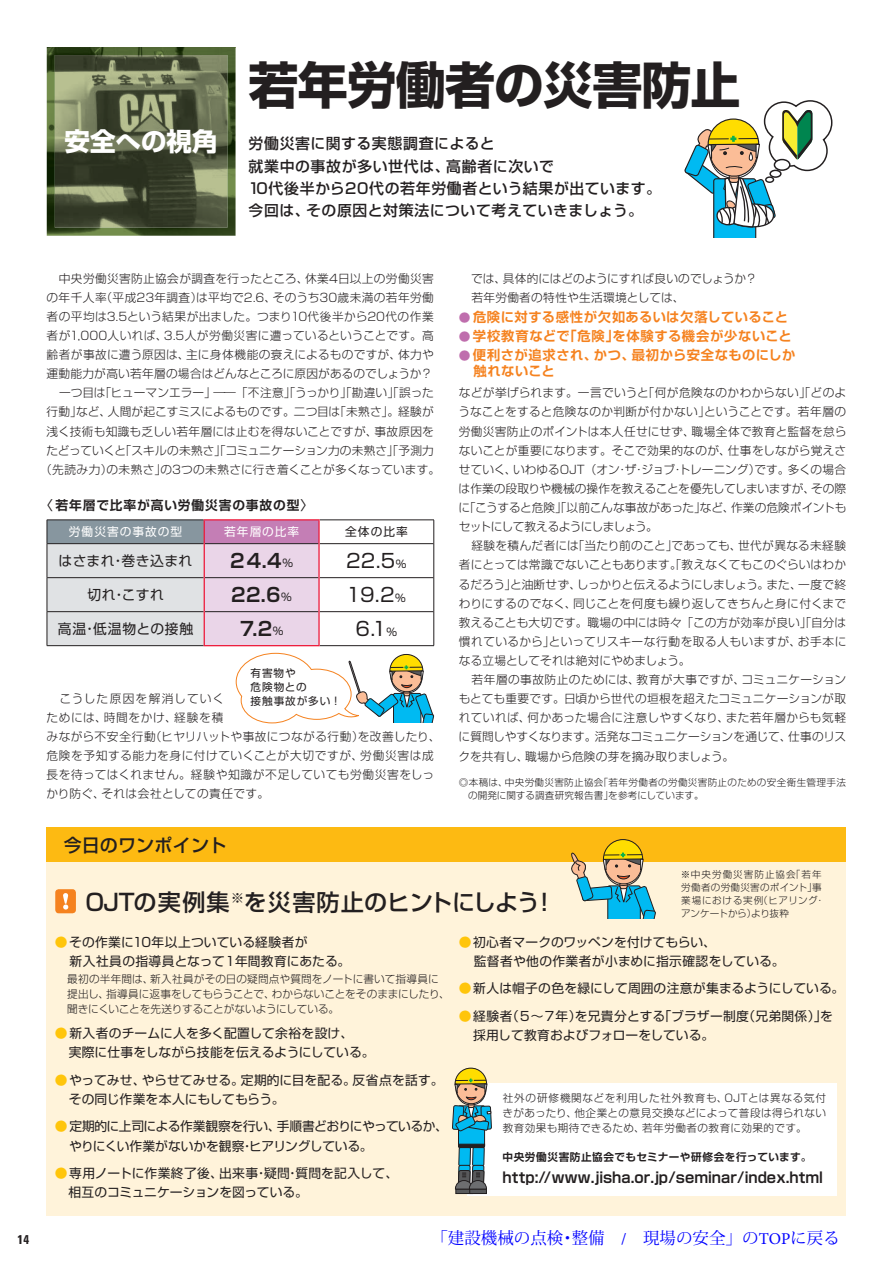
<style>
.page{position:relative;width:893px;height:1263px;background:#fff}
.page>*{position:absolute;margin:0;border:0;box-sizing:border-box;transform-origin:0 0}
.t1{font:49.95px "Shin Go Pro Bold 90 msp RKSJ H";letter-spacing:-.02em;color:#231f20}
.t2{font:25.5px "Shin Go Pro Bold 90 msp RKSJ H";color:#fff}
.t3{font:23.1px "Shin Go Pro Medium 90 msp RKSJ H";letter-spacing:-.005em;color:#231f20}
.t4{font:19.2px "Shin Go Pro De Bold 90 msp RKSJ H";color:#231f20}
.t5{font:19.2px "Shin Go Pro Regular 90 msp RKSJ H";color:#231f20}
.t6{font:18px "Shin Go Pro Medium 90 msp RKSJ H";letter-spacing:.005em;color:#231f20}
.t7{font:16.5px "Koz Min Pr 6 N";color:#00f}
.t8{font:14.85px/22.4px "Shin Go Pro Medium 90 msp RKSJ H";letter-spacing:.04em;color:#231f20}
.t9{font:14.7px "Shin Go Pro De Bold 90 msp RKSJ H";color:#231f20}
.t10{font:13.8px "Shin Go Pro Regular 90 msp RKSJ H";letter-spacing:.035em;color:#231f20}
.t11{font:13.8px "Shin Go Pro Regular 90 msp RKSJ H";letter-spacing:.055em;color:#231f20}
.t12{font:13.35px/15.9px "Shin Go Pro De Bold 90 msp RKSJ H";letter-spacing:.035em;color:#f5821f}
.t13{font:12.75px/19.2px "Shin Go Pro Regular 90 msp RKSJ H";letter-spacing:.005em;color:#231f20}
.t14{font:12.75px/19.2px "Shin Go Pro Regular 90 msp RKSJ H";letter-spacing:-.03em;color:#231f20}
.t15{font:12.75px "Shin Go Pro De Bold 90 msp RKSJ H";letter-spacing:.065em;color:#231f20}
.t16{font:700 condensed 12.75px "Univers";color:#231f20}
.t17{font:11.7px/19px "Shin Go Pro Light 90 msp RKSJ H";letter-spacing:.015em;color:#231f20}
.t18{font:11.7px/19px "Shin Go Pro Light 90 msp RKSJ H";letter-spacing:.045em;color:#231f20}
.t19{font:11.7px "Shin Go Pro Regular 90 msp RKSJ H";letter-spacing:.085em;color:#fff}
.t20{font:11.7px "Shin Go Pro Regular 90 msp RKSJ H";letter-spacing:.09em;color:#231f20}
.t21{font:10.65px/14.9px "Shin Go Pro Light 90 msp RKSJ H";letter-spacing:.01em;color:#231f20}
.t22{font:10.65px "Shin Go Pro De Bold 90 msp RKSJ H";letter-spacing:.045em;color:#231f20}
.t23{font:10.65px/13.8px "Shin Go Pro Regular 90 msp RKSJ H";letter-spacing:.085em;color:#231f20}
.t24{font:9.6px/12.8px "Shin Go Pro Light 90 msp RKSJ H";letter-spacing:.03em;color:#231f20}
.s1{font-family:"Shin Go Pro Regular 90 msp RKSJ H"}
.s2{font-family:"Shin Go Pro Regular 90 msp RKSJ H";font-size:10.65px}
.s3{font-size:10.65px}
.s4{font-size:11.7px;color:#bf6ead}
.s5{color:#ffc50b}
.s6{font-family:"Minion Pro"}
</style>
<div class="page">
<img style="left:47px;top:47px;width:188px;height:189px">
<div style="left:47px;top:862px;width:799px;height:354px;background:#fff3da"></div>
<div style="left:467px;top:1083px;width:370px;height:113px;background:#fff"></div>
<div style="left:47px;top:828px;width:799px;height:34px;background:#fdba12"></div>
<div style="left:55px;top:889px;width:21px;height:24px;background:#f5821f;border-radius:3px"></div>
<svg style="left:63px;top:893px;width:5px;height:17px"></svg>
<div style="left:456px;top:1189px;width:16px;height:5px;background:#58595b"></div>
<div style="left:455px;top:1189px;width:18px;height:5px;border:1px solid #231f20"></div>
<div style="left:470px;top:1189px;width:16px;height:5px;background:#58595b"></div>
<div style="left:469px;top:1189px;width:18px;height:5px;border:1px solid #231f20"></div>
<svg style="left:452px;top:1067px;width:40px;height:123px"></svg>
<svg style="left:433px;top:521px;width:1px;height:22px"></svg>
<hr style="left:433px;top:544px;width:1px;height:34px;background:#231f20">
<hr style="left:433px;top:578px;width:1px;height:34px;background:#231f20">
<hr style="left:433px;top:612px;width:1px;height:33px;background:#231f20">
<hr style="left:320px;top:645px;width:114px;height:1px;background:#231f20">
<hr style="left:320px;top:520px;width:114px;height:1px;background:#231f20">
<hr style="left:320px;top:543px;width:114px;height:1px;background:#231f20">
<hr style="left:320px;top:577px;width:114px;height:1px;background:#231f20">
<hr style="left:320px;top:611px;width:114px;height:1px;background:#231f20">
<hr style="left:204px;top:519px;width:116px;height:2px;background:#ed1a3a">
<svg style="left:47px;top:520px;width:272px;height:126px;background:#d2c7d4"></svg>
<hr style="left:318px;top:521px;width:2px;height:23px;background:#ed1a3a">
<hr style="left:204px;top:544px;width:1px;height:34px;background:#ed1a3a">
<hr style="left:318px;top:544px;width:2px;height:34px;background:#ed1a3a">
<hr style="left:204px;top:578px;width:1px;height:34px;background:#ed1a3a">
<hr style="left:318px;top:578px;width:2px;height:34px;background:#ed1a3a">
<hr style="left:204px;top:612px;width:1px;height:33px;background:#ed1a3a">
<hr style="left:318px;top:612px;width:2px;height:33px;background:#ed1a3a">
<hr style="left:204px;top:645px;width:116px;height:1px;background:#ed1a3a">
<svg style="left:571px;top:839px;width:85px;height:79px"></svg>
<svg style="left:684px;top:100px;width:149px;height:137px"></svg>
<div style="left:765px;top:176px;width:9px;height:7px;border:1px solid #231f20;border-radius:50%"></div>
<svg style="left:236px;top:653px;width:198px;height:70px"></svg>
<h2 class="t2" style="left:65px;top:132px;width:155px">安全への視角</h2>
<h1 class="t1" style="left:248px;top:66px;width:493px">若年労働者の災害防止</h1>
<p class="t8" style="left:248px;top:135px;width:415px">労働災害に関する実態調査によると<br>就業中の事故が多い世代は、高齢者に次いで<br>10代後半から20代の若年労働者という結果が出ています。今回は、その原因と対策法について考えていきましょう。</p>
<p class="t16" style="left:18px;top:1234px;width:13px">14</p>
<p class="t17" style="left:40px;top:270px;width:401px;text-align:center">　中央労働災害防止協会が調査を行ったところ、休業4日以上の労働災害の年千人率（平成23年調査）は平均で2.6、そのうち30歳未満の若年労働者の平均は3.5という結果が出ました。つまり10代後半から20代の作業者が1,000人いれば、3.5人が労働災害に遭っているということです。高齢者が事故に遭う原因は、主に身体機能の衰えによるものですが、体力や運動能力が高い若年層の場合はどんなところに原因があるのでしょうか？　一つ目は「ヒューマンエラー」――「不注意」「うっかり」「勘違い」「誤った行動」など、人間が起こすミスによるものです。二つ目は「未熟さ」。経験が浅く技術も知識も乏しい若年層には止むを得ないことですが、事故原因をたどっていくと「スキルの未熟さ」「コミュニケーション力の未熟さ」「予測力（先読み力）の未熟さ」の3つの未熟さに行き着くことが多くなっています。</p>
<p class="t15" style="left:40px;top:500px;width:274px"><span class="s1">〈</span>若年層で比率が高い労働災害の事故の型<span class="s1">〉</span></p>
<p class="t19" style="left:69px;top:527px;width:115px">労働災害の事故の型</p>
<p class="t19" style="left:224px;top:527px;width:77px">若年層の比率</p>
<p class="t20" style="left:345px;top:527px;width:64px">全体の比率</p>
<p class="t10" style="left:59px;top:556px;width:135px">はさまれ・巻き込まれ</p>
<h3 class="t4" style="left:230px;top:554px;width:64px">2４.4<span class="s2">％</span></h3>
<h3 class="t5" style="left:346px;top:553px;width:62px">22.5<span class="s3">％</span></h3>
<p class="t10" style="left:87px;top:590px;width:78px">切れ・こすれ</p>
<h3 class="t4" style="left:231px;top:588px;width:62px">22.6<span class="s2">％</span></h3>
<h3 class="t5" style="left:346px;top:587px;width:61px">19.2<span class="s3">％</span></h3>
<p class="t11" style="left:58px;top:624px;width:137px">高温・低温物との接触</p>
<h3 class="t4" style="left:240px;top:622px;width:45px">7.2<span class="s2">％</span></h3>
<h3 class="t5" style="left:356px;top:622px;width:43px">6.1<span class="s3">％</span></h3>
<p class="t23" style="left:251px;top:668px;width:92px">有害物や<br>危険物との<br>接触事故が多い！</p>
<p class="t18" style="left:46px;top:690px;width:395px">　こうした原因を解消していく<br>ためには、時間をかけ、経験を積<br>みながら不安全行動（ヒヤリハットや事故につながる行動）を改善したり、危険を予知する能力を身に付けていくことが大切ですが、労働災害は成長を待ってはくれません。経験や知識が不足していても労働災害をしっかり防ぐ、それは会社としての責任です。</p>
<p class="t17" style="left:459px;top:270px;width:300px">　では、具体的にはどのようにすれば良いのでしょうか？　若年労働者の特性や生活環境としては、</p>
<p class="t12" style="left:459px;top:311px;width:331px"><span class="s4">●</span> 危険に対する感性が欠如あるいは欠落していること</p>
<p class="t12" style="left:459px;top:330px;width:334px"><span class="s4">●</span> 学校教育などで「危険」を体験する機会が少ないこと</p>
<p class="t12" style="left:459px;top:349px;width:338px"><span class="s4">●</span> 便利さが追求され、かつ、最初から安全なものにしか　触れないこと</p>
<p class="t17" style="left:458px;top:385px;width:389px">などが挙げられます。一言でいうと「何が危険なのかわからない」「どのようなことをすると危険なのか判断が付かない」ということです。若年層の労働災害防止のポイントは本人任せにせず、職場全体で教育と監督を怠らないことが重要になります。そこで効果的なのが、仕事をしながら覚えさせていく、いわゆるOJT（オン・ザ・ジョブ・トレーニング）です。多くの場合は作業の段取りや機械の操作を教えることを優先してしまいますが、その際に「こうすると危険」「以前こんな事故があった」など、作業の危険ポイントもセットにして教えるようにしましょう。<br>　経験を積んだ者には「当たり前のこと」であっても、世代が異なる未経験者にとっては常識でないこともあります。「教えなくてもこのぐらいはわかるだろう」と油断せず、しっかりと伝えるようにしましょう。また、一度で終わりにするのでなく、同じことを何度も繰り返してきちんと身に付くまで教えることも大切です。職場の中には時々「この方が効率が良い」「自分は慣れているから」といってリスキーな行動を取る人もいますが、お手本になる立場としてそれは絶対にやめましょう。<br>　若年層の事故防止のためには、教育が大事ですが、コミュニケーションもとても重要です。日頃から世代の垣根を超えたコミュニケーションが取れていれば、何かあった場合に注意しやすくなり、また若年層からも気軽に質問しやすくなります。活発なコミュニケーションを通じて、仕事のリスクを共有し、職場から危険の芽を摘み取りましょう。</p>
<p class="t24" style="left:468px;top:778px;width:379px;text-indent:-9px">◎ 本稿は、中央労働災害防止協会「若年労働者の労働災害防止のための安全衛生管理手法の開発に関する調査研究報告書」を参考にしています。</p>
<h3 class="t6" style="left:64px;top:838px;width:164px">今日のワンポイント</h3>
<h3 class="t3" style="left:85px;top:894px;width:472px">OJTの実例集<sup>※</sup>を災害防止のヒントにしよう！</h3>
<p class="t24" style="left:681px;top:870px;width:145px">※中央労働災害防止協会「若年労働者の労働災害のポイント」事業場における実例（ヒアリング・アンケートから）より抜粋</p>
<p class="t13" style="left:70px;top:934px;width:282px;text-indent:-15px"><span class="s5">●</span>その作業に10年以上ついている経験者が<br>新入社員の指導員となって１年間教育にあたる。</p>
<p class="t21" style="left:67px;top:973px;width:384px">最初の半年間は、新入社員がその日の疑問点や質問をノートに書いて指導員に提出し、指導員に返事をしてもらうことで、わからないことをそのままにしたり、聞きにくいことを先送りすることがないようにしている。</p>
<p class="t13" style="left:69px;top:1025px;width:307px;text-indent:-14px"><span class="s5">●</span>新入者のチームに人を多く配置して余裕を設け、<br>実際に仕事をしながら技能を伝えるようにしている。</p>
<p class="t13" style="left:69px;top:1072px;width:376px;text-indent:-14px"><span class="s5">●</span>やってみせ、やらせてみせる。定期的に目を配る。反省点を話す。その同じ作業を本人にもしてもらう。</p>
<p class="t14" style="left:69px;top:1119px;width:380px;text-indent:-14px"><span class="s5">●</span> 定期的に上司による作業観察を行い、手順書どおりにやっているか、やりにくい作業がないかを観察・ヒアリングしている。</p>
<p class="t13" style="left:68px;top:1166px;width:331px;text-indent:-14px"><span class="s5">●</span>専用ノートに作業終了後、出来事・疑問・質問を記入して、相互のコミュニケーションを図っている。</p>
<p class="t13" style="left:474px;top:934px;width:312px;text-indent:-15px"><span class="s5">●</span>初心者マークのワッペンを付けてもらい、<br>監督者や他の作業者が小まめに指示確認をしている。</p>
<p class="t13" style="left:459px;top:981px;width:387px"><span class="s5">●</span>新人は帽子の色を緑にして周囲の注意が集まるようにしている。</p>
<p class="t13" style="left:473px;top:1008px;width:361px;text-indent:-14px"><span class="s5">●</span>経験者（５～７年）を兄貴分とする「ブラザー制度（兄弟関係）」を採用して教育およびフォローをしている。</p>
<p class="t21" style="left:502px;top:1092px;width:325px;text-align:justify">社外の研修機関などを利用した社外教育も、OJTとは異なる気付きがあったり、他企業との意見交換などによって普段は得られない教育効果も期待できるため、若年労働者の教育に効果的です。</p>
<p class="t22" style="left:503px;top:1153px;width:310px">中央労働災害防止協会でもセミナーや研修会を行っています。</p>
<p class="t9" style="left:502px;top:1172px;width:322px">http://www.jisha.or.jp/seminar/index.html</p>
<h3 class="t7" style="left:431px;top:1229px;width:410px">「建設機械の点検･整備　<span class="s6">/</span>　現場の安全」の<span class="s6">TOP</span>に戻る</h3>
</div>
